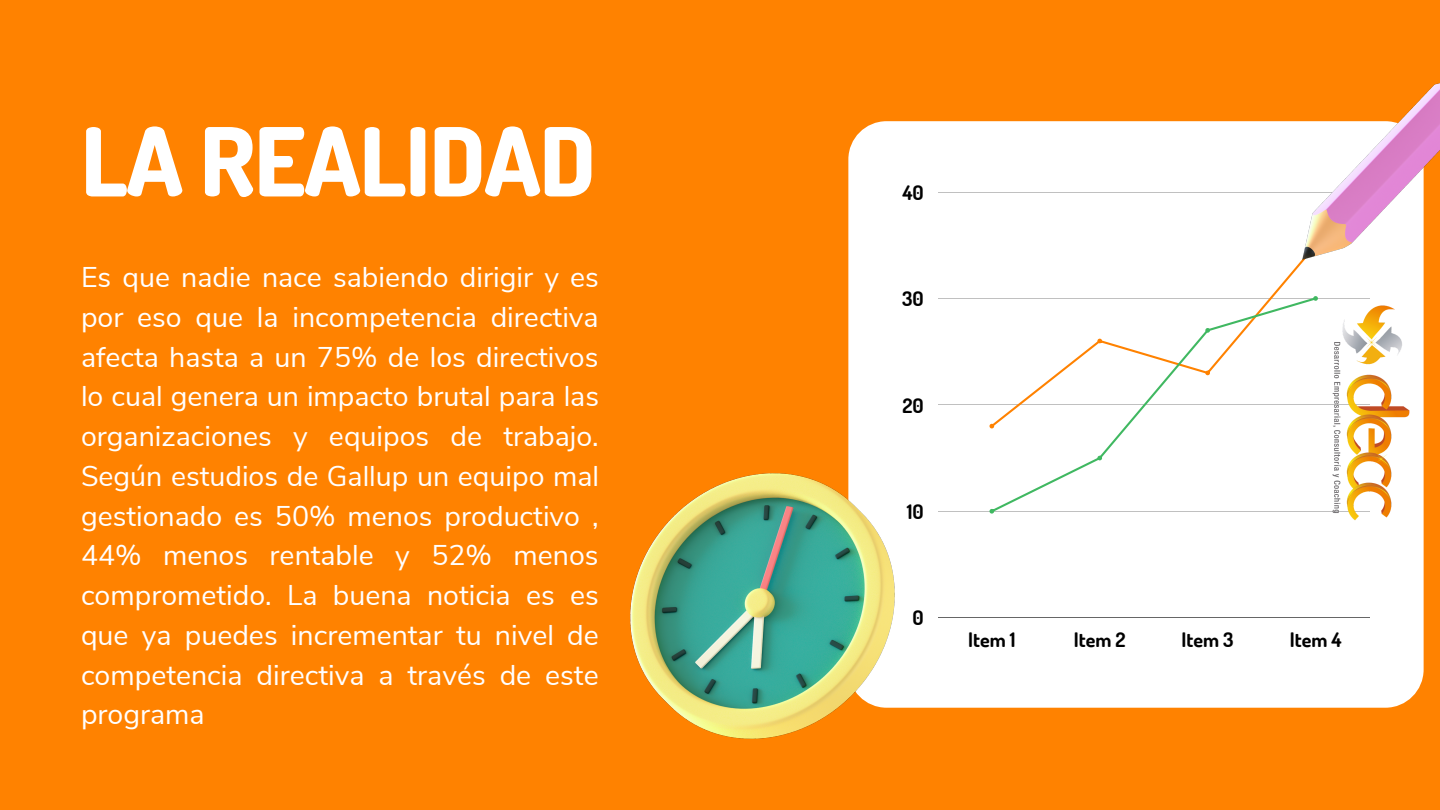
<style>
.page{position:relative;width:1440px;height:810px;background:#ff8200}
.page>*{position:absolute;margin:0;border:0;box-sizing:border-box;transform-origin:0 0}
.t1{font:800 95px "Dosis";letter-spacing:-.01em;color:#fff}
.t2{font:28.5px/39.8px "Nunito Sans";color:#fff;text-align:justify}
.t3{font:700 20px "Dosis";color:#000}
</style>
<div class="page">
<div style="left:848px;top:121px;width:576px;height:587px;background:#fff;border-radius:38px"></div>
<hr style="left:938px;top:192px;width:432px;height:1px;background:#000">
<hr style="left:938px;top:298px;width:432px;height:1px;background:#000">
<hr style="left:938px;top:405px;width:432px;height:1px;background:#000">
<hr style="left:938px;top:511px;width:432px;height:1px;background:#000">
<hr style="left:938px;top:617px;width:432px;height:1px;background:#000">
<svg style="left:989px;top:256px;width:329px;height:258px"></svg>
<img style="left:631px;top:474px;width:264px;height:265px">
<img style="left:1303px;top:83px;width:137px;height:177px">
<img style="left:1323px;top:305px;width:87px;height:216px">
<p class="t1" style="left:81px;top:99px;width:516px">LA REALIDAD</p>
<p class="t2" style="left:81px;top:258px;width:520px">Es que nadie nace sabiendo dirigir y es por eso que la incompetencia directiva afecta hasta a un 75% de los directivos lo cual genera un impacto brutal para las organizaciones y equipos de trabajo.<br>Según estudios de Gallup un equipo mal gestionado es 50% menos productivo , 44% menos rentable y 52% menos comprometido. La buena noticia es es que ya puedes incrementar tu nivel de competencia directiva a través de este programa</p>
<p class="t3" style="left:903px;top:179px;width:23px">40</p>
<p class="t3" style="left:902px;top:286px;width:23px">30</p>
<p class="t3" style="left:903px;top:392px;width:23px">20</p>
<p class="t3" style="left:907px;top:498px;width:18px">10</p>
<p class="t3" style="left:913px;top:605px;width:13px">0</p>
<p class="t3" style="left:968px;top:627px;width:49px">Item 1</p>
<p class="t3" style="left:1074px;top:627px;width:53px">Item 2</p>
<p class="t3" style="left:1182px;top:627px;width:54px">Item 3</p>
<p class="t3" style="left:1290px;top:627px;width:53px">Item 4</p>
</div>
